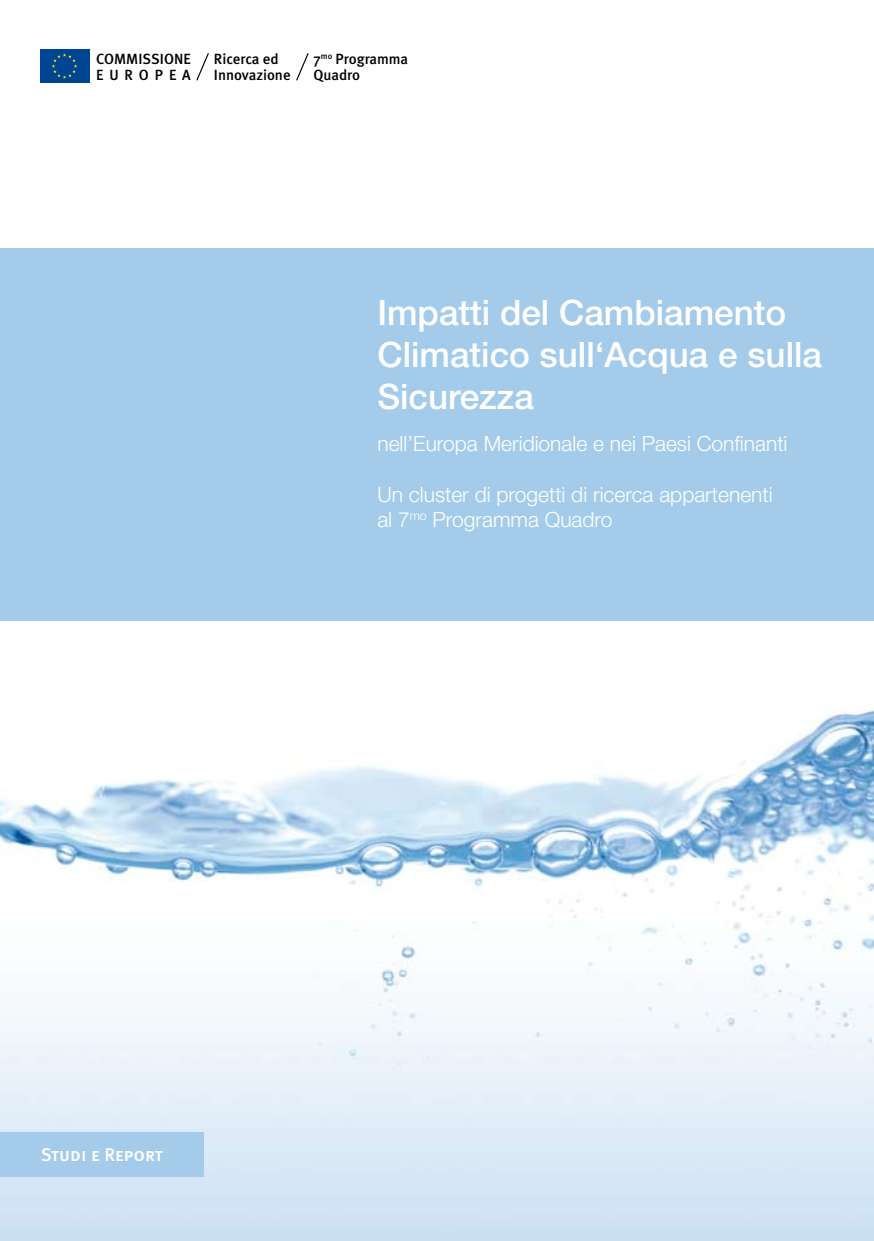
<style>
.page{position:relative;width:874px;height:1241px;background:#fff}
.page>*{position:absolute;margin:0;border:0;box-sizing:border-box;transform-origin:0 0}
.t1{font:500 35px/42px "Helvetica Neue";color:#fff}
.t2{font:300 21px/25.2px "Helvetica Neue";color:#fff}
.t3{font:18.38px "Meta Medium Caps";color:#fff}
.t4{font:500 14.7px/16.6px "Meta";letter-spacing:.005em;color:#000}
</style>
<div class="page">
<img style="left:0;top:620px;width:873px;height:620px">
<div style="left:0;top:248px;width:873px;height:372px;background:#a4ccea"></div>
<div style="left:40px;top:50px;width:49px;height:33px;background:#004494"></div>
<svg style="left:52px;top:53px;width:25px;height:26px"></svg>
<div style="left:0;top:1131px;width:203px;height:45px;background:#a4ccea"></div>
<svg style="left:196px;top:53px;width:13px;height:27px"></svg>
<svg style="left:296px;top:53px;width:12px;height:27px"></svg>
<p class="t4" style="left:96px;top:50px;width:96px">Commissione<br>Europea</p>
<p class="t4" style="left:214px;top:50px;width:78px">Ricerca ed<br>I nnovazione</p>
<p class="t4" style="left:313px;top:50px;width:96px">7<sup>mo</sup> Programma<br>Quadro</p>
<h1 class="t1" style="left:377px;top:291px;width:446px">Impatti del Cambiamento<br>Climatico sull‘Acqua e sulla<br>Sicurezza</h1>
<p class="t2" style="left:377px;top:430px;width:411px">nell’Europa Meridionale e nei Paesi Confinanti</p>
<p class="t2" style="left:377px;top:481px;width:396px">Un cluster di progetti di ricerca appartenenti al 7<sup>mo</sup> Programma Quadro</p>
<p class="t3" style="left:41px;top:1144px;width:123px">Studi e Report</p>
</div>
